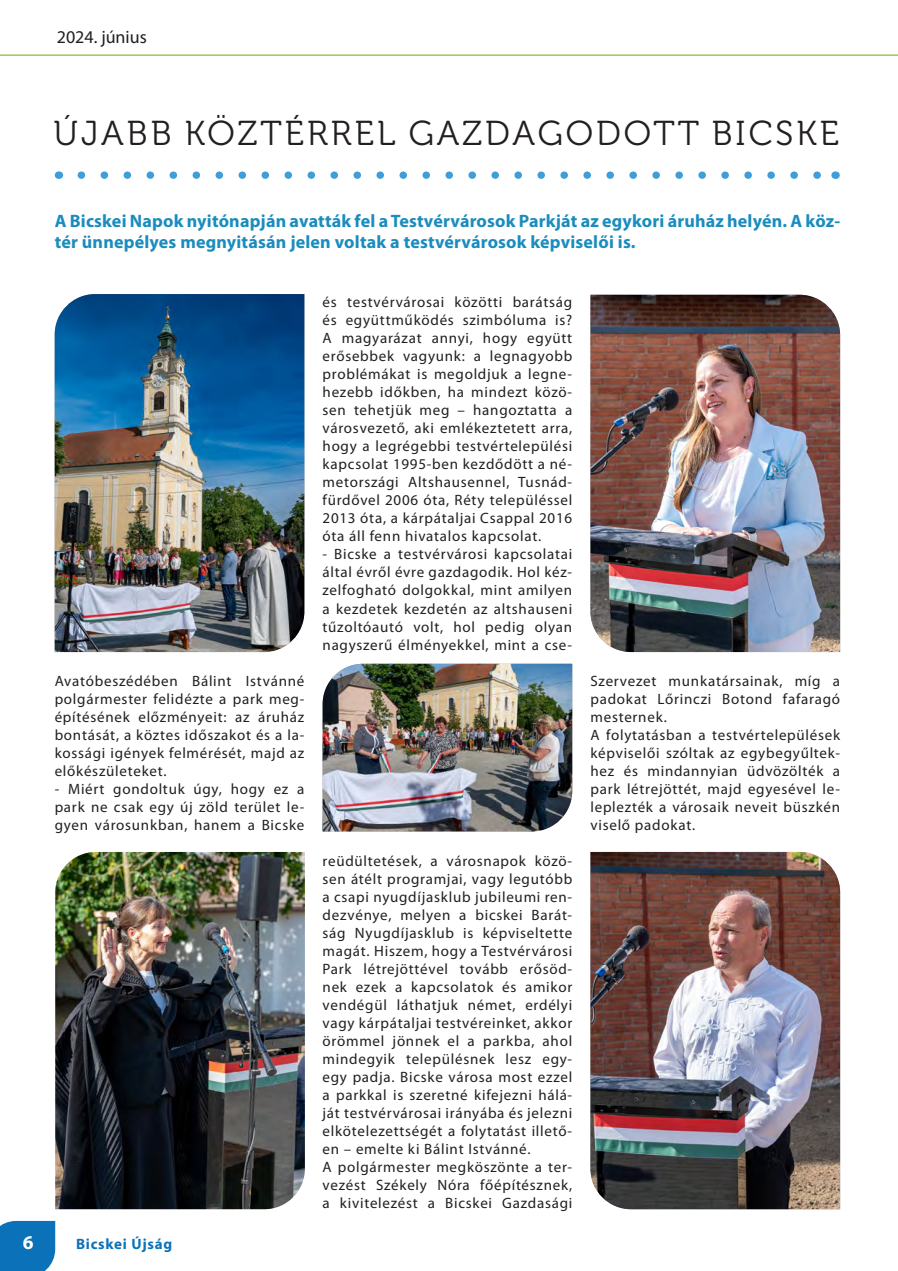
<style>
.page{position:relative;width:898px;height:1271px;background:#fff}
.page>*{position:absolute;margin:0;border:0;box-sizing:border-box;transform-origin:0 0}
.Heading_Master{font:34.5px "Museo 300";letter-spacing:.085em;color:#231f20}
.t1{font:700 19.5px "Myriad Pro";color:#fff}
.Body_text{font:700 18px/21px "Myriad Pro";letter-spacing:.01em;color:#1a8cbd}
.Subheading{font:18px "Myriad Pro";color:#231f20}
.Normal_text{font:15px/18px "Myriad Pro";letter-spacing:.05em;color:#231f20;text-align:justify}
.t2{font:700 15px "Myriad Pro";letter-spacing:.05em;color:#0b72ba}
</style>
<div class="page">
<hr style="left:0;top:54px;width:897px;height:2px;background:#9bca53">
<svg style="left:81px;top:171px;width:740px;height:8px"></svg>
<img style="left:55px;top:294px;width:249px;height:358px">
<img style="left:55px;top:852px;width:250px;height:357px">
<img style="left:322px;top:664px;width:250px;height:167px">
<img style="left:590px;top:295px;width:250px;height:357px">
<img style="left:590px;top:852px;width:250px;height:357px">
<div style="left:0;top:1221px;width:55px;height:50px;background:#0b72ba"></div>
<p class="Subheading" style="left:57px;top:26px;width:92px">2024. június</p>
<p class="Heading_Master" style="left:53px;top:115px;width:787px">ÚJABB KÖZTÉRREL GAZDAGODOTT BICSKE</p>
<p class="Body_text" style="left:55px;top:210px;width:786px">A Bicskei Napok nyitónapján avatták fel a Testvérvárosok Parkját az egykori áruház helyén. A köz&shy;tér ünnepélyes megnyitásán jelen voltak a testvérvárosok képviselői is.</p>
<p class="Normal_text" style="left:55px;top:671px;width:251px">Avatóbeszédében Bálint Istvánné polgármester felidézte a park meg&shy;építésének előzményeit: az áruház bontását, a köztes időszakot és a la&shy;kossági igények felmérését, majd az előkészületeket.</p>
<p class="Normal_text" style="left:55px;top:779px;width:251px">- Miért gondoltuk úgy, hogy ez a park ne csak egy új zöld terület le&shy;gyen városunkban, hanem a Bicske</p>
<p class="t1" style="left:23px;top:1229px;width:12px">6</p>
<p class="t2" style="left:76px;top:1233px;width:98px">Bicskei Újság</p>
<p class="Normal_text" style="left:322px;top:293px;width:251px">és testvérvárosai közötti barátság és együttműködés szimbóluma is?<br>A magyarázat annyi, hogy együtt erősebbek vagyunk: a legnagyobb problémákat is megoldjuk a legne&shy;hezebb időkben, ha mindezt közö&shy;sen tehetjük meg – hangoztatta a városvezető, aki emlékeztetett arra, hogy a legrégebbi testvértelepülési kapcsolat 1995-ben kezdődött a né&shy;metországi Altshausennel, Tusnád&shy;fürdővel 2006 óta, Réty településsel 2013 óta, a kárpátaljai Csappal 2016 óta áll fenn hivatalos kapcsolat.</p>
<p class="Normal_text" style="left:322px;top:545px;width:251px">- Bicske a testvérvárosi kapcsolatai által évről évre gazdagodik. Hol kéz&shy;zelfogható dolgokkal, mint amilyen a kezdetek kezdetén az altshauseni tűzoltóautó volt, hol pedig olyan nagyszerű élményekkel, mint a cse-</p>
<p class="Normal_text" style="left:322px;top:851px;width:251px">reüdültetések, a városnapok közö&shy;sen átélt programjai, vagy legutóbb a csapi nyugdíjasklub jubileumi ren&shy;dezvénye, melyen a bicskei Barát&shy;ság Nyugdíjasklub is képviseltette magát. Hiszem, hogy a Testvérvárosi Park létrejöttével tovább erősöd&shy;nek ezek a kapcsolatok és amikor vendégül láthatjuk német, erdélyi vagy kárpátaljai testvéreinket, akkor örömmel jönnek el a parkba, ahol mindegyik településnek lesz egy&shy;egy padja. Bicske városa most ezzel a parkkal is szeretné kifejezni hálá&shy;ját testvérvárosai irányába és jelezni elkötelezettségét a folytatást illető&shy;en – emelte ki Bálint Istvánné.</p>
<p class="Normal_text" style="left:322px;top:1157px;width:251px">A polgármester megköszönte a ter&shy;vezést Székely Nóra főépítésznek, a kivitelezést a Bicskei Gazdasági</p>
<p class="Normal_text" style="left:590px;top:671px;width:251px">Szervezet munkatársainak, míg a padokat Lőrinczi Botond fafaragó mesternek.</p>
<p class="Normal_text" style="left:590px;top:725px;width:251px">A folytatásban a testvértelepülések képviselői szóltak az egybegyűltek&shy;hez és mindannyian üdvözölték a park létrejöttét, majd egyesével le&shy;leplezték a városaik neveit büszkén viselő padokat.</p>
</div>
